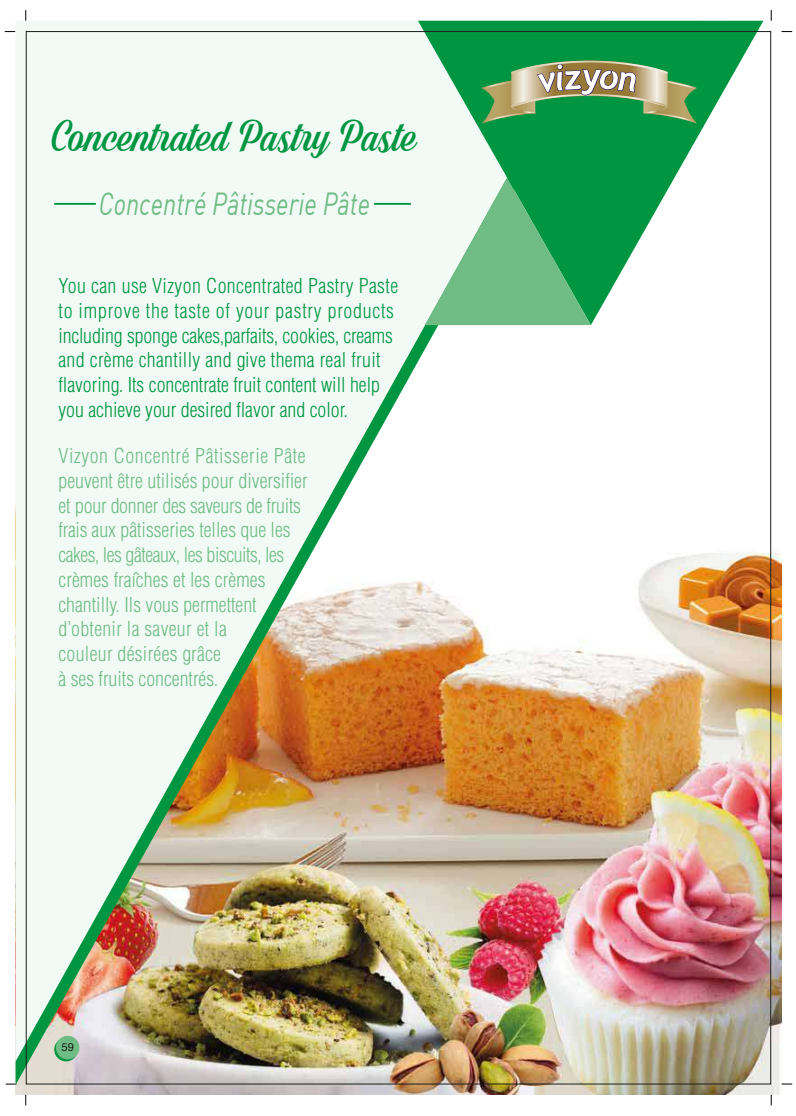
<style>
.page{position:relative;width:796px;height:1116px;background:#fff}
.page>*{position:absolute;margin:0;border:0;box-sizing:border-box;transform-origin:0 0}
.t1{font:48.75px "Shaded Larch PERSONALUSEONLY";color:#009641;scale:.79 1}
.t2{font:italic 31.25px "DIN";color:#6fbc85;scale:.79 1}
.t3{font:20px/24.8px "Helvetica Condensed Light Tr";color:#6fbc85}
.t4{font:20px/24.8px "Helvetica Condensed Light Tr";color:#009641}
.t5{font:11.25px "Helvetica";color:#1d1d1b}
</style>
<div class="page">
<img style="left:15px;top:21px;width:766px;height:1073px">
<img style="left:16px;top:25px;width:582px;height:1060px">
<svg style="left:417px;top:21px;width:346px;height:304px"></svg>
<svg style="left:424px;top:178px;width:166px;height:147px"></svg>
<svg style="left:481px;top:60px;width:215px;height:64px"></svg>
<hr style="left:54px;top:203px;width:42px;height:2px;background:#009641">
<hr style="left:374px;top:203px;width:36px;height:2px;background:#009641">
<svg style="left:54px;top:1037px;width:24px;height:24px"></svg>
<div style="left:56px;top:1035px;width:23px;height:24px;background:#6fbc85;border-radius:50%"></div>
<h1 class="t1" style="left:51px;top:108px;width:464px">Concentrated Pastry Paste</h1>
<h2 class="t2" style="left:99px;top:184px;width:345px">Concentré Pâtisserie Pâte</h2>
<p class="t4" style="left:58px;top:273px;width:341px">You can use Vizyon Concentrated Pastry Paste to improve the taste of your pastry products including sponge cakes,parfaits, cookies, creams and crème chantilly and give thema real fruit flavoring. Its concentrate fruit content will help you achieve your desired flavor and color.</p>
<p class="t3" style="left:58px;top:443px;width:250px">Vizyon Concentré Pâtisserie Pâte peuvent être utilisés pour diversifier et pour donner des saveurs de fruits frais aux pâtisseries telles que les cakes, les gâteaux, les biscuits, les crèmes fraîches et les crèmes chantilly. Ils vous permettent d’obtenir la saveur et la<br>couleur désirées grâce<br>à ses fruits concentrés.</p>
<p class="t5" style="left:61px;top:1038px;width:14px">59</p>
</div>
